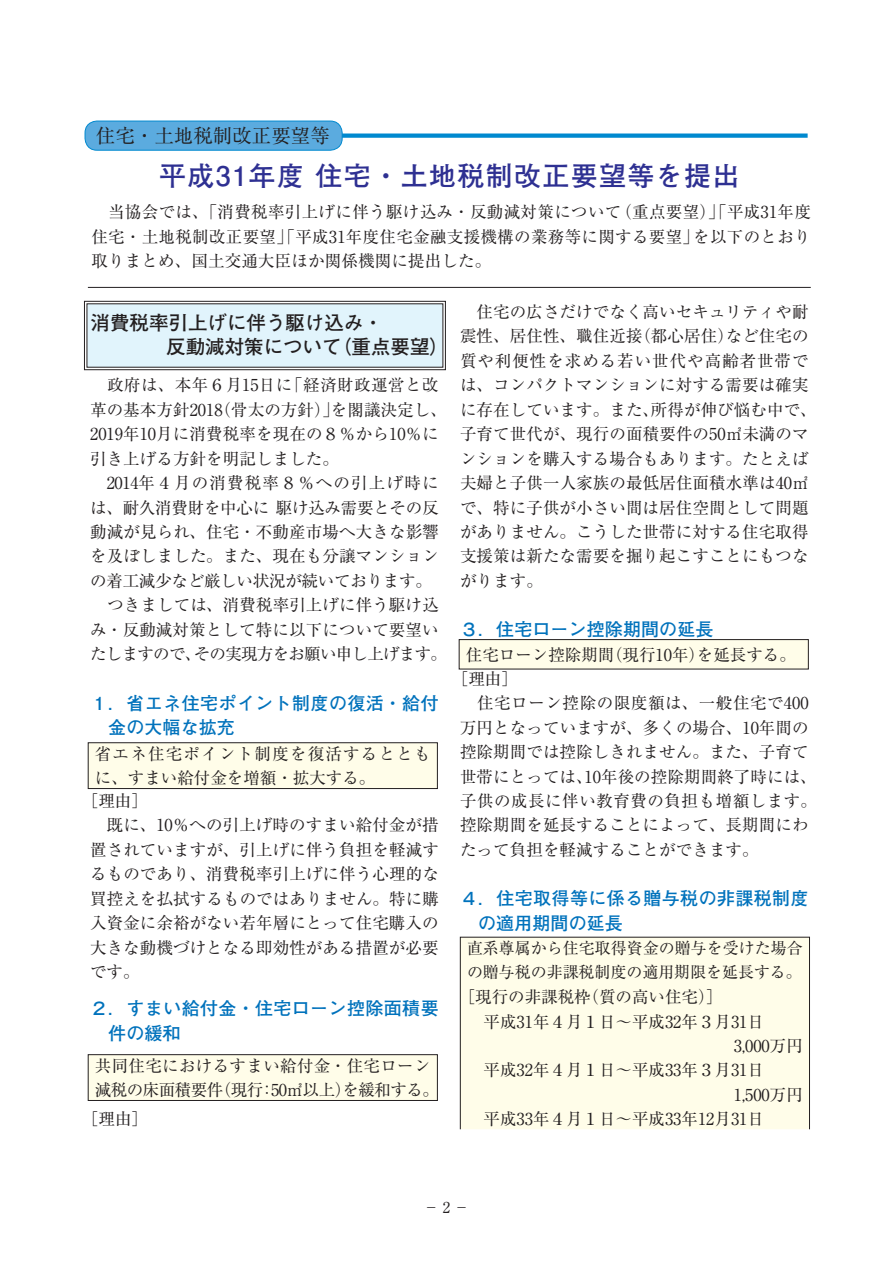
<style>
.page{position:relative;width:893px;height:1263px;background:#fff}
.page>*{position:absolute;margin:0;border:0;box-sizing:border-box;transform-origin:0 0}
.t1{font:700 27px "Futo Go B101 Pro";letter-spacing:.05em;color:#2e3092}
.t2{font:700 19.5px/24px "Futo Go B101 Pro";color:#231f20}
.t3{font:19.5px "Ryumin Pro";color:#231f20}
.t4{font:700 18px/24.5px "Futo Go B101 Pro";letter-spacing:.02em;color:#0072bc}
.t5{font:16.5px/24.5px "Ryumin Pro";letter-spacing:.005em;color:#231f20}
.t6{font:16.5px/24.5px "Ryumin Pro";letter-spacing:.075em;color:#231f20}
.t7{font:15.9px/24.5px "Ryumin Pro";letter-spacing:.005em;color:#231f20}
.t8{font:15px "Ryumin Pro";color:#231f20}
</style>
<div class="page">
<div style="left:111px;top:133px;width:697px;height:5px;background:#0089cf"></div>
<div style="left:85px;top:121px;width:257px;height:29px;background:#5babdf;border-radius:12px"></div>
<div style="left:85px;top:121px;width:257px;height:29px;border:1px solid #0089cf;border-radius:12px"></div>
<hr style="left:88px;top:287px;width:723px;height:1px;background:#231f20">
<svg style="left:84px;top:301px;width:362px;height:69px;background:#d6e7ee"></svg>
<div style="left:88px;top:743px;width:349px;height:45px;background:#fffde9"></div>
<div style="left:88px;top:742px;width:350px;height:47px;border:1px solid #231f20"></div>
<div style="left:459px;top:640px;width:349px;height:29px;background:#fffde9"></div>
<div style="left:459px;top:639px;width:350px;height:30px;border:1px solid #231f20"></div>
<div style="left:88px;top:1055px;width:349px;height:45px;background:#fffde9"></div>
<div style="left:88px;top:1054px;width:350px;height:47px;border:1px solid #231f20"></div>
<div style="left:460px;top:937px;width:349px;height:194px;background:#fffde9"></div>
<div style="left:460px;top:937px;width:350px;height:194px;border:1px solid #231f20"></div>
<div style="left:457px;top:1129px;width:355px;height:9px;background:#fff"></div>
<p class="t3" style="left:96px;top:120px;width:235px">住宅・土地税制改正要望等</p>
<h1 class="t1" style="left:159px;top:155px;width:582px">平成31年度 住宅・土地税制改正要望等を提出</h1>
<p class="t5" style="left:91px;top:199px;width:721px;text-align:justify;text-indent:17px">当協会では、「消費税率引上げに伴う駆け込み・反動減対策について（重点要望）」「平成31年度住宅・土地税制改正要望」「平成31年度住宅金融支援機構の業務等に関する要望」を以下のとおり取りまとめ、国土交通大臣ほか関係機関に提出した。</p>
<p class="t2" style="left:166px;top:308px;width:284px;text-indent:-76px">消費税率引上げに伴う駆け込み・<br>反動減対策について（重点要望）</p>
<p class="t5" style="left:90px;top:372px;width:358px">　政府は、本年６月15日に「経済財政運営と改革の基本方針2018（骨太の方針）」を閣議決定し、<br>2019年10月に消費税率を現在の８％から10％に引き上げる方針を明記しました。<br>　2014年４月の消費税率８％への引上げ時には、耐久消費財を中心に 駆け込み需要とその反動減が見られ、住宅・不動産市場へ大きな影響を及ぼしました。また、現在も分譲マンションの着工減少など厳しい状況が続いております。　つきましては、消費税率引上げに伴う駆け込み・反動減対策として特に以下について要望いたしますので、その実現方をお願い申し上げます。</p>
<p class="t4" style="left:90px;top:688px;width:350px">１．省エネ住宅ポイント制度の復活・給付　金の大幅な拡充</p>
<p class="t6" style="left:95px;top:740px;width:337px">省エネ住宅ポイント制度を復活するとともに、すまい給付金を増額・拡大する。</p>
<p class="t5" style="left:90px;top:787px;width:350px;text-indent:-8px">［理由］<br>　既に、10％への引上げ時のすまい給付金が措置されていますが、引上げに伴う負担を軽減するものであり、消費税率引上げに伴う心理的な買控えを払拭するものではありません。特に購入資金に余裕がない若年層にとって住宅購入の大きな動機づけとなる即効性がある措置が必要です。</p>
<p class="t4" style="left:90px;top:994px;width:350px">２．すまい給付金・住宅ローン控除面積要　件の緩和</p>
<p class="t5" style="left:95px;top:1052px;width:346px">共同住宅におけるすまい給付金・住宅ローン減税の床面積要件（現行：50㎡以上）を緩和する。</p>
<p class="t5" style="left:82px;top:1105px;width:68px">［理由］</p>
<p class="t5" style="left:460px;top:298px;width:358px">　住宅の広さだけでなく高いセキュリティや耐震性、居住性、職住近接（都心居住）など住宅の質や利便性を求める若い世代や高齢者世帯では、コンパクトマンションに対する需要は確実に存在しています。また、所得が伸び悩む中で、子育て世代が、現行の面積要件の50㎡未満のマンションを購入する場合もあります。たとえば夫婦と子供一人家族の最低居住面積水準は40㎡で、特に子供が小さい間は居住空間として問題がありません。こうした世帯に対する住宅取得支援策は新たな需要を掘り起こすことにもつながります。</p>
<p class="t4" style="left:460px;top:615px;width:255px">３．住宅ローン控除期間の延長</p>
<p class="t5" style="left:460px;top:665px;width:358px;text-indent:-8px">［理由］<br>　住宅ローン控除の限度額は、一般住宅で400万円となっていますが、多くの場合、10年間の控除期間では控除しきれません。また、子育て世帯にとっては、10年後の控除期間終了時には、子供の成長に伴い教育費の負担も増額します。控除期間を延長することによって、長期間にわたって負担を軽減することができます。</p>
<p class="t4" style="left:460px;top:884px;width:350px">４．住宅取得等に係る贈与税の非課税制度　の適用期間の延長</p>
<p class="t5" style="left:466px;top:641px;width:331px">住宅ローン控除期間（現行10年）を延長する。</p>
<p class="t7" style="left:467px;top:934px;width:337px">直系尊属から住宅取得資金の贈与を受けた場合の贈与税の非課税制度の適用期限を延長する。</p>
<p class="t5" style="left:459px;top:983px;width:265px">［現行の非課税枠（質の高い住宅）］</p>
<p class="t5" style="left:467px;top:1008px;width:298px">　平成31年４月１日～平成32年３月31日</p>
<p class="t5" style="left:734px;top:1032px;width:71px">3,000万円</p>
<p class="t5" style="left:467px;top:1057px;width:298px">　平成32年４月１日～平成33年３月31日</p>
<p class="t5" style="left:734px;top:1081px;width:71px">1,500万円</p>
<p class="t5" style="left:467px;top:1106px;width:298px">　平成33年４月１日～平成33年12月31日</p>
<p class="t8" style="left:424px;top:1196px;width:46px">−2−</p>
</div>
